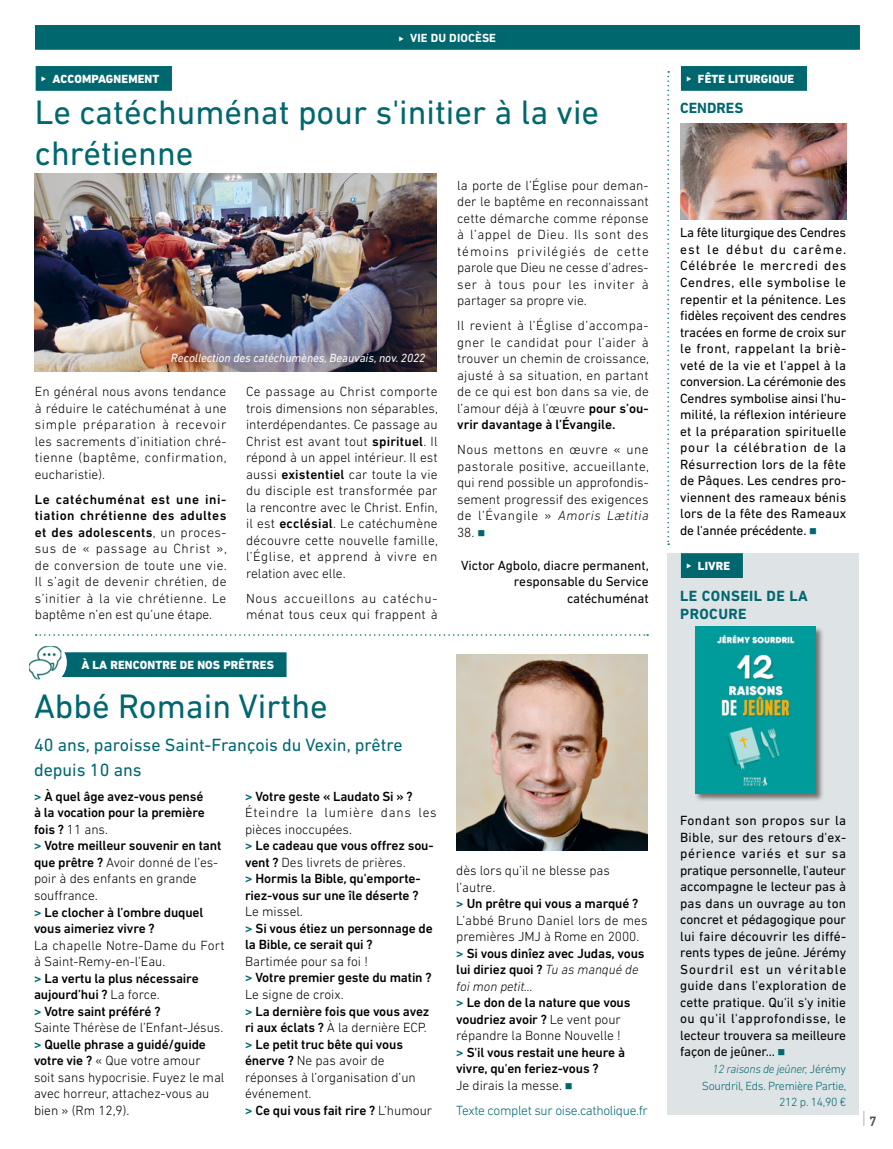
<style>
.page{position:relative;width:893px;height:1149px;background:#fff}
.page>*{position:absolute;margin:0;border:0;box-sizing:border-box;transform-origin:0 0}
.t1{font:34.5px/41.2px "DIN Next LT Pro";color:#00676f}
.t2{font:18px/24.8px "DIN Next LT Pro";color:#00676f}
.t3{font:700 15px/18px "DIN Next LT Pro";letter-spacing:.03em;color:#00676f}
.t4{font:700 15px "DIN Next LT Pro";color:#00676f}
.t5{font:500 13.8px "DIN Next LT Pro";color:#514a46}
.t6{font:300 13.5px/16.5px "DIN Next LT Pro";letter-spacing:.005em;color:#000;text-align:justify}
.t7{font:500 13.5px/16.5px "DIN Next LT Pro";letter-spacing:-.01em;color:#000}
.t8{font:13.5px/16.5px "DIN Next LT Pro";letter-spacing:-.005em;color:#000;text-align:justify}
.t9{font:300 13.5px/16.5px "DIN Next LT Pro";letter-spacing:.035em;color:#000}
.t10{font:300 13.5px "DIN Next LT Pro";letter-spacing:-.025em;color:#00676f}
.t11{font:300 12px/16.5px "DIN Next LT Pro";letter-spacing:-.025em;color:#00676f;text-align:right}
.t12{font:800 12px "DIN Next LT Pro";letter-spacing:.01em;color:#fff}
.t13{font:italic 12px "DIN Next LT Pro";letter-spacing:-.005em;color:#fff}
.t14{font:700 12px "DIN Next LT Pro";letter-spacing:.01em;color:#fff}
.s1{font-weight:500}
.s2{color:#00676f}
.s3{font-weight:300}
.s4{font-weight:500;color:#00676f}
.s5{font-style:italic}
.s6{font-weight:300;font-style:italic}
</style>
<div class="page">
<svg style="left:863px;top:1111px;width:1px;height:14px"></svg>
<div style="left:667px;top:553px;width:192px;height:561px;background:#dee3e6"></div>
<div style="left:681px;top:553px;width:62px;height:24px;background:#00676f"></div>
<div style="left:36px;top:66px;width:136px;height:25px;background:#00676f"></div>
<div style="left:55px;top:652px;width:232px;height:24px;background:#00676f"></div>
<svg style="left:36px;top:634px;width:612px;height:1px"></svg>
<img style="left:457px;top:654px;width:191px;height:196px">
<div style="left:681px;top:66px;width:126px;height:25px;background:#00676f"></div>
<div style="left:694px;top:625px;width:130px;height:176px;background:#514a46;opacity:.75"></div>
<img style="left:695px;top:626px;width:120px;height:167px">
<svg style="left:667px;top:71px;width:2px;height:474px"></svg>
<div style="left:35px;top:25px;width:825px;height:25px;background:#00676f"></div>
<img style="left:680px;top:124px;width:166px;height:95px">
<div style="left:21px;top:639px;width:46px;height:46px;background:#fff;border-radius:50%"></div>
<img style="left:29px;top:646px;width:32px;height:33px">
<img style="left:34px;top:173px;width:403px;height:198px">
<p class="t14" style="left:410px;top:31px;width:87px">VIE DU DIOCÈSE</p>
<p class="t12" style="left:53px;top:71px;width:108px">ACCOMPAGNEMENT</p>
<h1 class="t1" style="left:35px;top:91px;width:566px">Le catéchuménat pour s'initier à la vie chrétienne</h1>
<p class="t13" style="left:171px;top:351px;width:256px">Recollection des catéchumènes, Beauvais, nov. 2022</p>
<p class="t6" style="left:35px;top:383px;width:193px">En général nous avons tendance à réduire le catéchuménat à une simple préparation à recevoir les sacrements d’initiation chré&shy;tienne (baptême, confirmation, eucharistie).</p>
<p class="t6" style="left:35px;top:490px;width:193px"><span class="s1">Le catéchuménat est une ini&shy;tiation chrétienne des adultes et des adolescents</span>, un proces&shy;sus de « passage au Christ », de conversion de toute une vie.<br>Il s’agit de devenir chrétien, de s’initier à la vie chrétienne. Le baptême n’en est qu’une étape.</p>
<p class="t6" style="left:246px;top:383px;width:193px">Ce passage au Christ comporte trois dimensions non séparables, interdépendantes. Ce passage au Christ est avant tout <span class="s1">spirituel</span>. Il répond à un appel intérieur. Il est aussi <span class="s1">existentiel</span> car toute la vie du disciple est transformée par la rencontre avec le Christ. Enfin, il est <span class="s1">ecclésial</span>. Le catéchumène découvre cette nouvelle famille, l’Église, et apprend à vivre en relation avec elle.</p>
<p class="t9" style="left:246px;top:589px;width:193px">Nous accueillons au catéchu&shy;ménat tous ceux qui frappent à</p>
<p class="t12" style="left:81px;top:657px;width:194px">À LA RENCONTRE DE NOS PRÊTRES</p>
<h1 class="t1" style="left:34px;top:685px;width:295px">Abbé Romain Virthe</h1>
<h2 class="t2" style="left:34px;top:732px;width:370px">40 ans, paroisse Saint-François du Vexin, prêtre depuis 10 ans</h2>
<p class="t7" style="left:34px;top:787px;width:189px"><span class="s2">&gt;</span> À quel âge avez-vous pensé<br>à la vocation pour la première fois ? <span class="s3">11 ans.<br></span><span class="s2">&gt;</span> Votre meilleur souvenir en tant que prêtre ? <span class="s3">Avoir donné de l’es&shy;poir à des enfants en grande souffrance.<br></span><span class="s2">&gt;</span> Le clocher à l’ombre duquel vous aimeriez vivre ?</p>
<p class="t6" style="left:34px;top:936px;width:192px;text-align:left">La chapelle Notre-Dame du Fort à Saint-Remy-en-l’Eau.<br><span class="s4">&gt;</span> <span class="s1">La vertu la plus nécessaire aujourd’hui ?</span> La force.<br><span class="s4">&gt;</span> <span class="s1">Votre saint préféré ?<br></span>Sainte Thérèse de l’Enfant-Jésus. <span class="s4">&gt;</span> <span class="s1">Quelle phrase a guidé/guide votre vie ?</span> « Que votre amour soit sans hypocrisie. Fuyez le mal avec horreur, attachez-vous au bien » (Rm 12,9).</p>
<p class="t7" style="left:245px;top:787px;width:193px"><span class="s2">&gt;</span> Votre geste « Laudato Si » ?<br><span class="s3">Éteindre la lumière dans les pièces inoccupées.<br></span><span class="s2">&gt;</span> Le cadeau que vous offrez sou&shy;vent ? <span class="s3">Des livrets de prières.<br></span><span class="s2">&gt;</span> Hormis la Bible, qu’emporte&shy;riez-vous sur une île déserte ?</p>
<p class="t7" style="left:245px;top:903px;width:189px"><span class="s3">Le missel.<br></span><span class="s2">&gt;</span> Si vous étiez un personnage de la Bible, ce serait qui ?</p>
<p class="t7" style="left:245px;top:952px;width:189px"><span class="s3">Bartimée pour sa foi !<br></span><span class="s2">&gt;</span> Votre premier geste du matin ?<br><span class="s3">Le signe de croix.<br></span><span class="s2">&gt;</span> La dernière fois que vous avez ri aux éclats ? <span class="s3">À la dernière ECP. </span><span class="s2">&gt;</span> Le petit truc bête qui vous énerve ? <span class="s3">Ne pas avoir de réponses à l’organisation d’un événement.<br></span><span class="s2">&gt;</span> Ce qui vous fait rire ? <span class="s3">L’humour</span></p>
<p class="t6" style="left:457px;top:177px;width:193px">la porte de l’Église pour deman&shy;der le baptême en reconnaissant cette démarche comme réponse à l’appel de Dieu. Ils sont des témoins privilégiés de cette parole que Dieu ne cesse d’adres&shy;ser à tous pour les inviter à partager sa propre vie.</p>
<p class="t6" style="left:457px;top:317px;width:193px">Il revient à l’Église d’accompa&shy;gner le candidat pour l’aider à trouver un chemin de croissance, ajusté à sa situation, en partant de ce qui est bon dans sa vie, de l’amour déjà à l’œuvre <span class="s1">pour s’ou&shy;vrir davantage à l’Évangile.</span></p>
<p class="t6" style="left:457px;top:441px;width:193px">Nous mettons en œuvre « une pastorale positive, accueillante, qui rend possible un approfondis&shy;sement progressif des exigences de l’Évangile » <span class="s5">Amoris Lætitia</span></p>
<p class="t6" style="left:457px;top:523px;width:30px">38. <span class="s2">■</span></p>
<p class="t8" style="left:461px;top:556px;width:189px;text-align:right">Victor Agbolo, diacre permanent, responsable du Service catéchuménat</p>
<p class="t7" style="left:456px;top:861px;width:193px"><span class="s3">dès lors qu’il ne blesse pas l’autre.<br></span><span class="s2">&gt;</span> Un prêtre qui vous a marqué ?<br><span class="s3">L’abbé Bruno Daniel lors de mes premières JMJ à Rome en 2000. </span><span class="s2">&gt;</span> Si vous dinîez avec Judas, vous lui diriez quoi ? <span class="s6">Tu as manqué de foi mon petit…<br></span><span class="s2">&gt;</span> Le don de la nature que vous voudriez avoir ? <span class="s3">Le vent pour répandre la Bonne Nouvelle !<br></span><span class="s2">&gt;</span> S'il vous restait une heure à vivre, qu'en feriez-vous ?<br><span class="s3">Je dirais la messe.</span> <span class="s2">■</span></p>
<p class="t10" style="left:456px;top:1101px;width:193px">Texte complet sur oise.catholique.fr</p>
<p class="t12" style="left:698px;top:71px;width:98px">FÊTE LITURGIQUE</p>
<p class="t4" style="left:680px;top:99px;width:65px">CENDRES</p>
<p class="t8" style="left:680px;top:224px;width:168px">La fête liturgique des Cendres est le début du carême.<br>Célébrée le mercredi des Cendres, elle symbolise le repentir et la pénitence. Les fidèles reçoivent des cendres tracées en forme de croix sur le front, rappelant la briè&shy;veté de la vie et l'appel à la conversion. La cérémonie des Cendres symbolise ainsi l'hu&shy;milité, la réflexion intérieure et la préparation spirituelle pour la célébration de la Résurrection lors de la fête de Pâques. Les cendres pro&shy;viennent des rameaux bénis lors de la fête des Rameaux de l'année précédente. <span class="s2">■</span></p>
<p class="t12" style="left:698px;top:558px;width:34px">LIVRE</p>
<p class="t3" style="left:680px;top:586px;width:129px">LE CONSEIL DE LA<br>PROCURE</p>
<p class="t8" style="left:680px;top:812px;width:168px">Fondant son propos sur la Bible, sur des retours d'ex&shy;périence variés et sur sa pratique personnelle, l'auteur accompagne le lecteur pas à pas dans un ouvrage au ton concret et pédagogique pour lui faire découvrir les diffé&shy;rents types de jeûne. Jérémy Sourdril est un véritable guide dans l'exploration de cette pratique. Qu'il s'y initie ou qu'il l'approfondisse, le lecteur trouvera sa meilleure façon de jeûner... <span class="s2">■</span></p>
<p class="t11" style="left:702px;top:1060px;width:146px"><span class="s5">12 raisons de jeûner,</span> Jérémy<br>Sourdril, Eds. Première Partie,<br>212 p. 14,90 €</p>
<p class="t5" style="left:869px;top:1112px;width:9px">7</p>
</div>
